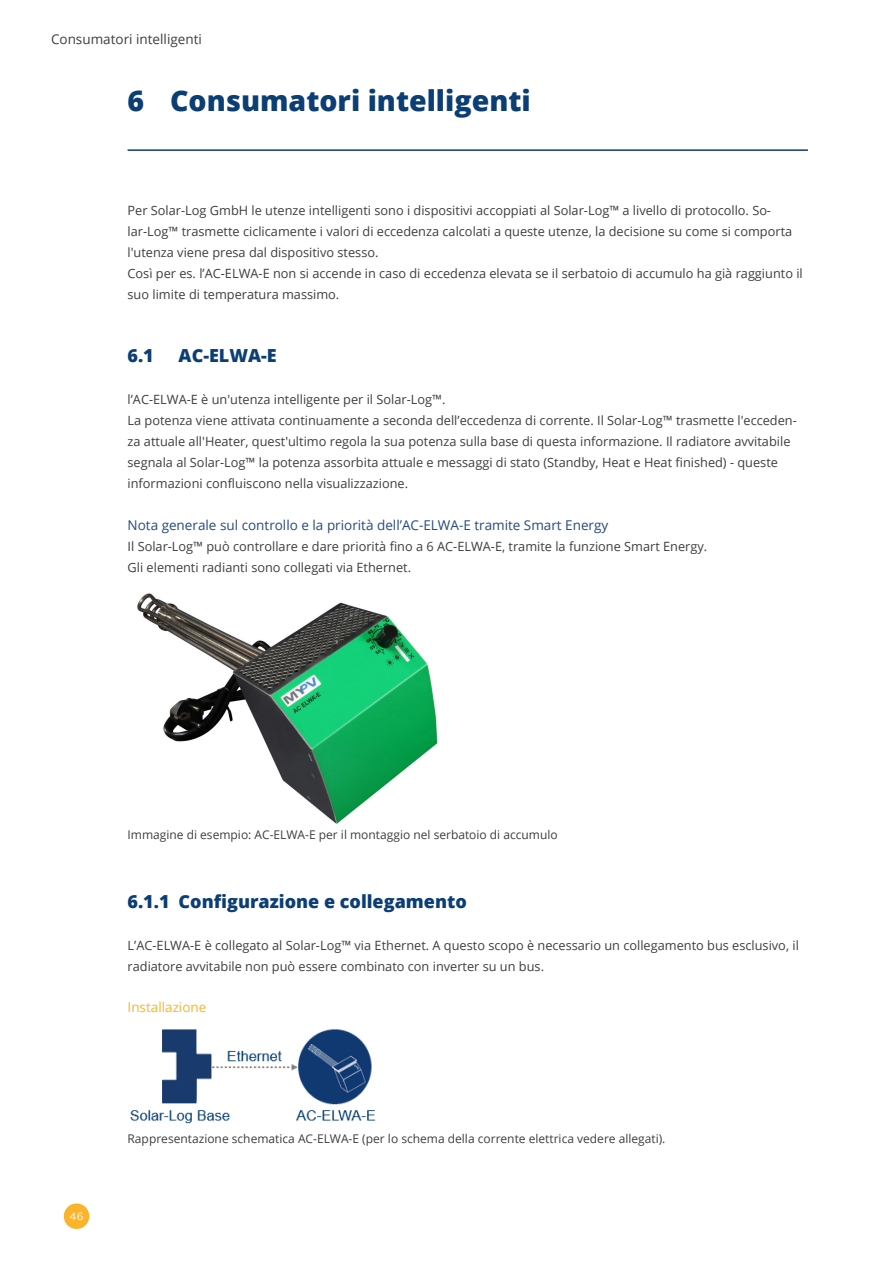
<style>
.page{position:relative;width:893px;height:1263px;background:#fff}
.page>*{position:absolute;margin:0;border:0;box-sizing:border-box;transform-origin:0 0}
.t1{font:800 28.5px "Open Sans";color:#0b3e75}
.t2{font:800 18px "Open Sans";color:#0b3e75}
.Fließtext{font:13.5px "Open Sans";color:#264a7e}
.t3{font:13.5px "Open Sans";color:#3e3e3f}
.Aufzählung_Headline{font:13.5px "Open Sans";color:#fcb32c}
.Fließtext-2{font:12.75px/21px "Open Sans";color:#3e3e3f}
.Bildunterschrift{font:12px "Open Sans";color:#3e3e3f}
.t4{font:10.5px "Gotham";color:#fff}
</style>
<div class="page">
<div style="left:64px;top:1203px;width:25px;height:26px;background:#fcb32c;border-radius:50%"></div>
<hr style="left:128px;top:149px;width:680px;height:2px;background:#0b3e75">
<img style="left:137px;top:593px;width:301px;height:231px">
<img style="left:130px;top:1029px;width:246px;height:95px">
<p class="t3" style="left:51px;top:30px;width:152px">Consumatori intelligenti</p>
<p class="t1" style="left:128px;top:79px;width:405px">6 Consumatori intelligenti</p>
<p class="Fließtext-2" style="left:128px;top:200px;width:666px">Per Solar-Log GmbH le utenze intelligenti sono i dispositivi accoppiati al Solar-Log™ a livello di protocollo. So&shy;lar-Log™ trasmette ciclicamente i valori di eccedenza calcolati a queste utenze, la decisione su come si comporta l'utenza viene presa dal dispositivo stesso.</p>
<p class="Fließtext-2" style="left:128px;top:263px;width:677px">Così per es. l’AC-ELWA-E non si accende in caso di eccedenza elevata se il serbatoio di accumulo ha già raggiunto il suo limite di temperatura massimo.</p>
<p class="t2" style="left:128px;top:342px;width:28px">6.1</p>
<p class="t2" style="left:179px;top:342px;width:100px">AC-ELWA-E</p>
<p class="Fließtext-2" style="left:128px;top:389px;width:319px">l’AC-ELWA-E è un'utenza intelligente per il Solar-Log™.</p>
<p class="Fließtext-2" style="left:128px;top:410px;width:671px">La potenza viene attivata continuamente a seconda dell’eccedenza di corrente. Il Solar-Log™ trasmette l'ecceden&shy;za attuale all'Heater, quest'ultimo regola la sua potenza sulla base di questa informazione. Il radiatore avvitabile segnala al Solar-Log™ la potenza assorbita attuale e messaggi di stato (Standby, Heat e Heat finished) - queste informazioni confluiscono nella visualizzazione.</p>
<p class="Fließtext" style="left:128px;top:516px;width:482px">Nota generale sul controllo e la priorità dell’AC-ELWA-E tramite Smart Energy</p>
<p class="Fließtext-2" style="left:128px;top:536px;width:581px">Il Solar-Log™ può controllare e dare priorità fino a 6 AC-ELWA-E, tramite la funzione Smart Energy.</p>
<p class="Fließtext-2" style="left:128px;top:557px;width:285px">Gli elementi radianti sono collegati via Ethernet.</p>
<p class="Bildunterschrift" style="left:128px;top:826px;width:432px">Immagine di esempio: AC-ELWA-E per il montaggio nel serbatoio di accumulo</p>
<p class="t2" style="left:128px;top:888px;width:341px">6.1.1 Configurazione e collegamento</p>
<p class="Fließtext-2" style="left:128px;top:935px;width:673px">L’AC-ELWA-E è collegato al Solar-Log™ via Ethernet. A questo scopo è necessario un collegamento bus esclusivo, il radiatore avvitabile non può essere combinato con inverter su un bus.</p>
<p class="Aufzählung_Headline" style="left:128px;top:998px;width:80px">Installazione</p>
<p class="t4" style="left:70px;top:1210px;width:15px">46</p>
<p class="Bildunterschrift" style="left:128px;top:1131px;width:539px">Rappresentazione schematica AC-ELWA-E (per lo schema della corrente elettrica vedere allegati).</p>
</div>
